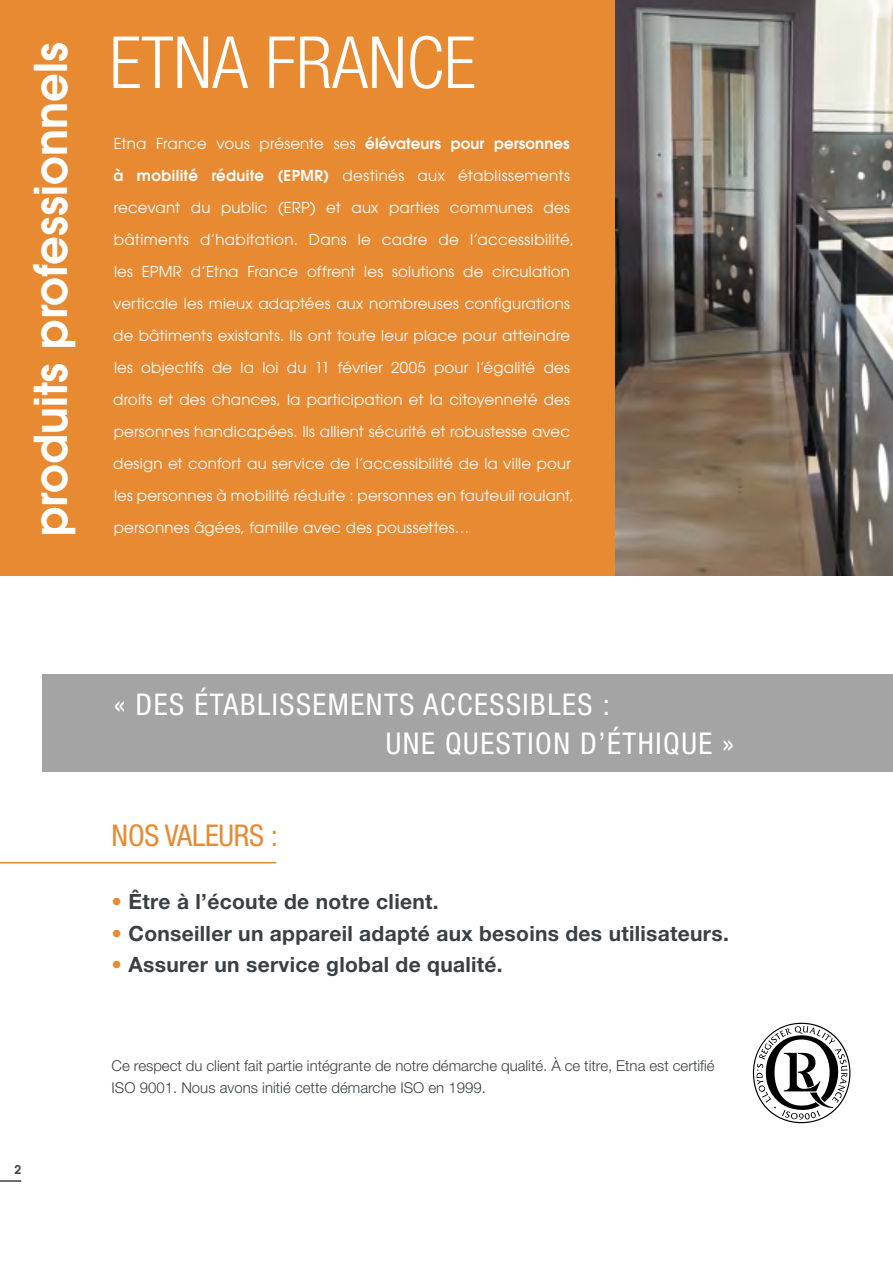
<style>
.page{position:relative;width:893px;height:1263px;background:#fff}
.page>*{position:absolute;margin:0;border:0;box-sizing:border-box;transform-origin:0 0}
.t1{font:300 condensed 72px "Helvetica Neue LT Pro";color:#fff}
.t2{font:600 45px "ITC Avant Garde Pro";color:#fff}
.t3{font:condensed 30px/39px "Helvetica Neue LT Pro";letter-spacing:.05em;color:#fff}
.t4{font:condensed 30px "Helvetica Neue LT Pro";letter-spacing:-.01em;color:#e88a32}
.t5{font:700 21px "Helvetica Neue LT Pro";letter-spacing:.015em;color:#3a4043}
.t6{font:15px/32px "ITC Avant Garde Pro";letter-spacing:.015em;color:#fff}
.t7{font:300 15px/22.5px "Helvetica Neue LT Pro";color:#3a4043}
.t8{font:600 12px "ITC Avant Garde Pro";color:#3a4043}
.s1{font-weight:600}
.s2{color:#e88a32}
</style>
<div class="page">
<img style="left:614px;top:0;width:279px;height:576px">
<div style="left:43px;top:674px;width:850px;height:98px;background:#a5a4a4"></div>
<div style="left:0;top:0;width:614px;height:576px;background:#e88a32"></div>
<hr style="left:0;top:1180px;width:21px;height:2px;background:#3a4043">
<hr style="left:0;top:862px;width:276px;height:1px;background:#e88a32">
<svg style="left:753px;top:1023px;width:97px;height:100px"></svg>
<h2 class="t2" style="left:21px;top:536px;width:495px;rotate:-90deg">produits professionnels</h2>
<h1 class="t1" style="left:109px;top:21px;width:368px">ETNA FRANCE</h1>
<p class="t6" style="left:113px;top:128px;width:462px">Etna France vous présente ses <span class="s1">élévateurs pour personnes à mobilité réduite (EPMR)</span> destinés aux établissements recevant du public (ERP) et aux parties communes des bâtiments d’habitation. Dans le cadre de l’accessibilité, les EPMR d’Etna France offrent les solutions de circulation verticale les mieux adaptées aux nombreuses configurations de bâtiments existants. Ils ont toute leur place pour atteindre les objectifs de la loi du 11 février 2005 pour l’égalité des droits et des chances, la participation et la citoyenneté des personnes handicapées. Ils allient sécurité et robustesse avec design et confort au service de l’accessibilité de la ville pour les personnes à mobilité réduite : personnes en fauteuil roulant, personnes âgées, famille avec des poussettes…</p>
<p class="t8" style="left:15px;top:1162px;width:8px">2</p>
<h3 class="t3" style="left:386px;top:684px;width:350px;text-indent:-272px">« DES ÉTABLISSEMENTS ACCESSIBLES :<br>UNE QUESTION D’ÉTHIQUE »</h3>
<h3 class="t4" style="left:112px;top:818px;width:168px">NOS VALEURS :</h3>
<h3 class="t5" style="left:112px;top:889px;width:329px"><span class="s2">•</span> Être à l’écoute de notre client.</h3>
<h3 class="t5" style="left:112px;top:920px;width:619px"><span class="s2">•</span> Conseiller un appareil adapté aux besoins des utilisateurs.</h3>
<h3 class="t5" style="left:112px;top:952px;width:393px"><span class="s2">•</span> Assurer un service global de qualité.</h3>
<p class="t7" style="left:112px;top:1054px;width:605px">Ce respect du client fait partie intégrante de notre démarche qualité. À ce titre, Etna est certifié<br>ISO 9001. Nous avons initié cette démarche ISO en 1999.</p>
</div>
